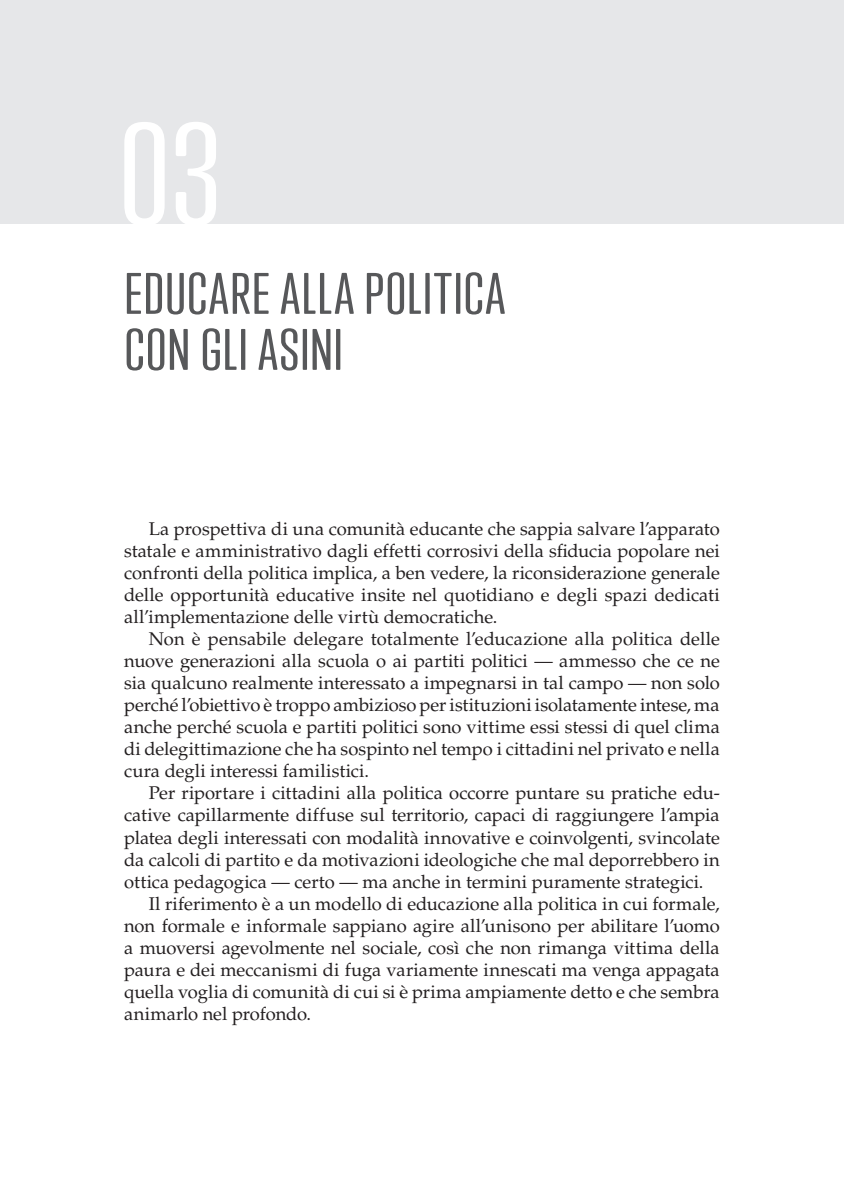
<style>
.page{position:relative;width:844px;height:1191px;background:#fff}
.page>*{position:absolute;margin:0;border:0;box-sizing:border-box;transform-origin:0 0}
.t1{font:131.25px "Trump Soft Pro";color:#fff;scale:1.3 1}
.t2{font:53.38px/56px "Trump Soft Pro";letter-spacing:.015em;color:#57585a;scale:1.3 1}
.t3{font:18.38px/22.1px "Palatino LT Std";color:#231f20;text-align:justify}
</style>
<div class="page">
<div style="left:0;top:0;width:843px;height:223px;background:#e6e7e9"></div>
<h1 class="t1" style="left:117px;top:100px;width:83px">03</h1>
<h2 class="t2" style="left:124px;top:267px;width:294px">EDUCARE ALLA POLITICA<br>CON GLI ASINI</h2>
<p class="t3" style="left:124px;top:518px;width:597px;text-indent:25px">La prospettiva di una comunità educante che sappia salvare l’apparato statale e amministrativo dagli effetti corrosivi della sfiducia popolare nei confronti della politica implica, a ben vedere, la riconsiderazione generale delle opportunità educative insite nel quotidiano e degli spazi dedicati all’implementazione delle virtù democratiche.</p>
<p class="t3" style="left:124px;top:628px;width:597px;text-indent:25px">Non è pensabile delegare totalmente l’educazione alla politica delle nuove generazioni alla scuola o ai partiti politici — ammesso che ce ne sia qualcuno realmente interessato a impegnarsi in tal campo — non solo perché l’obiettivo è troppo ambizioso per istituzioni isolatamente intese, ma anche perché scuola e partiti politici sono vittime essi stessi di quel clima di delegittimazione che ha sospinto nel tempo i cittadini nel privato e nella cura degli interessi familistici.</p>
<p class="t3" style="left:149px;top:782px;width:572px">Per riportare i cittadini alla politica occorre puntare su pratiche edu-</p>
<p class="t3" style="left:124px;top:804px;width:597px">cative capillarmente diffuse sul territorio, capaci di raggiungere l’ampia</p>
<p class="t3" style="left:124px;top:826px;width:597px">platea degli interessati con modalità innovative e coinvolgenti, svincolate</p>
<p class="t3" style="left:124px;top:848px;width:597px">da calcoli di partito e da motivazioni ideologiche che mal deporrebbero in</p>
<p class="t3" style="left:124px;top:870px;width:580px">ottica pedagogica — certo — ma anche in termini puramente strategici.</p>
<p class="t3" style="left:149px;top:892px;width:572px">Il riferimento è a un modello di educazione alla politica in cui formale,</p>
<p class="t3" style="left:124px;top:914px;width:597px">non formale e informale sappiano agire all’unisono per abilitare l’uomo</p>
<p class="t3" style="left:124px;top:937px;width:597px">a muoversi agevolmente nel sociale, così che non rimanga vittima della</p>
<p class="t3" style="left:124px;top:959px;width:597px">paura e dei meccanismi di fuga variamente innescati ma venga appagata</p>
<p class="t3" style="left:124px;top:981px;width:597px">quella voglia di comunità di cui si è prima ampiamente detto e che sembra</p>
<p class="t3" style="left:124px;top:1003px;width:188px">animarlo nel profondo.</p>
</div>
